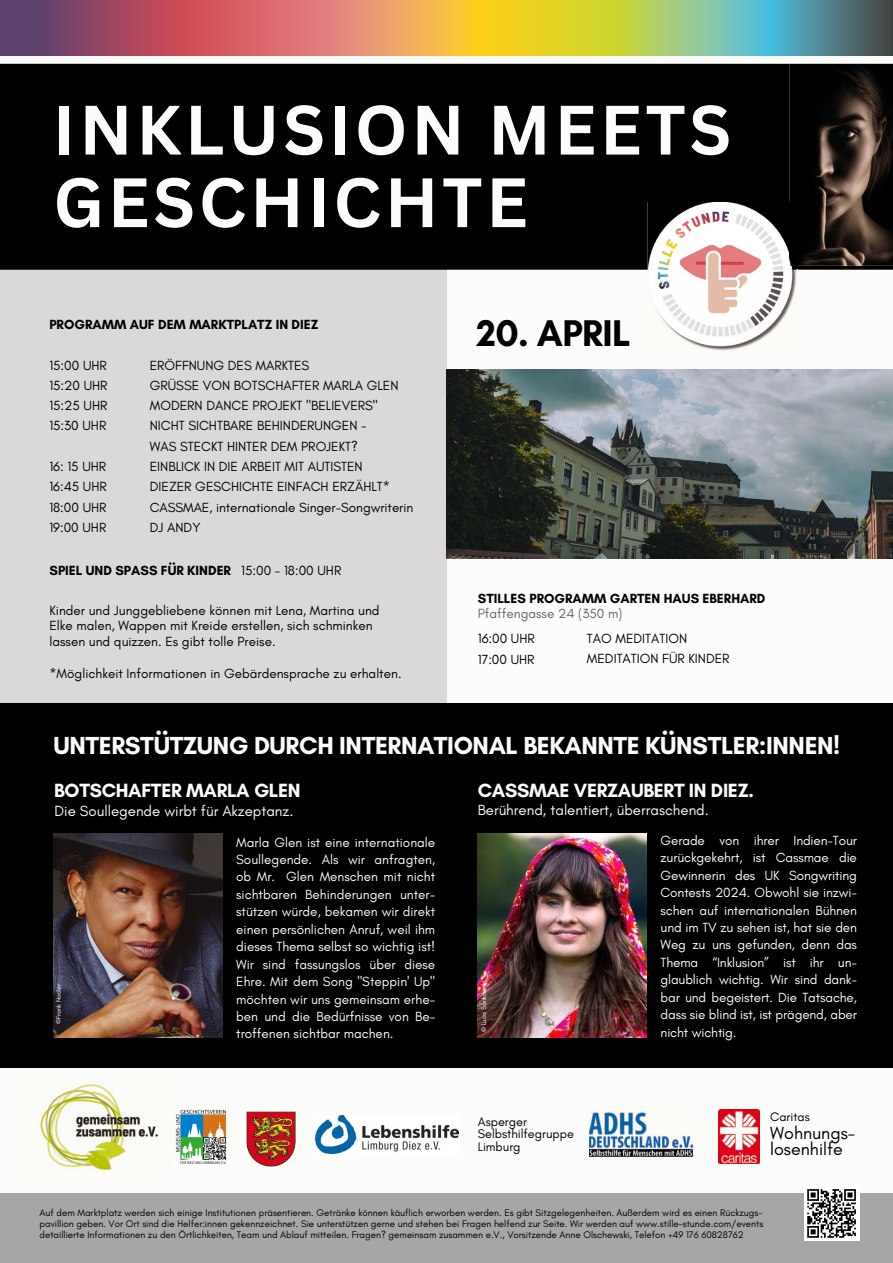
<style>
.page{position:relative;width:893px;height:1263px;background:#fcfcfa}
.page>*{position:absolute;margin:0;border:0;box-sizing:border-box;transform-origin:0 0}
.t1{font:700 68.25px/72.5px "Canva Sans";letter-spacing:.055em;color:#fcfcfa}
.t2{font:700 37.88px "Glacial Indifference";letter-spacing:-.015em;color:#000}
.t3{font:700 25.12px "Glacial Indifference";letter-spacing:-.015em;color:#fcfcfa}
.t4{font:700 19.5px "Glacial Indifference";letter-spacing:-.015em;color:#fcfcfa}
.t5{font:17.85px/15.2px "Glacial Indifference";color:#000}
.t6{font:15px "Glacial Indifference";color:#fcfcfa}
.t7{font:13.5px/17.5px "Glacial Indifference";letter-spacing:-.005em;color:#fcfcfa;text-align:justify}
.t8{font:13.5px/20.2px "Glacial Indifference";color:#000}
.t9{font:700 13.5px "Glacial Indifference";color:#000}
.t10{font:13.5px "Glacial Indifference";color:#666769}
.t11{font:12.67px/12.4px "Glacial Indifference";color:#000}
.t12{font:12.6px "Glacial Indifference";color:#000}
.t13{font:9.75px/11.2px "Glacial Indifference";color:#000;text-align:justify}
.t14{font:6.75px "Glacial Indifference";color:#fcfcfa}
.s1{font-weight:400}
</style>
<div class="page">
<img style="left:0;top:0;width:893px;height:56px">
<div style="left:0;top:270px;width:446px;height:439px;background:#dad9d8"></div>
<div style="left:0;top:703px;width:893px;height:365px;background:#000"></div>
<img style="left:478px;top:834px;width:168px;height:204px">
<div style="left:0;top:64px;width:893px;height:206px;background:#000"></div>
<img style="left:53px;top:834px;width:169px;height:204px">
<div style="left:0;top:1194px;width:893px;height:69px;background:#a6a6a6"></div>
<img style="left:316px;top:1115px;width:143px;height:38px">
<img style="left:175px;top:1110px;width:51px;height:54px">
<img style="left:247px;top:1111px;width:49px;height:55px">
<img style="left:40px;top:1084px;width:119px;height:87px">
<img style="left:718px;top:1110px;width:41px;height:53px">
<img style="left:589px;top:1112px;width:105px;height:45px">
<img style="left:789px;top:64px;width:104px;height:202px">
<img style="left:647px;top:202px;width:150px;height:149px">
<img style="left:789px;top:202px;width:8px;height:64px">
<img style="left:446px;top:370px;width:447px;height:188px">
<div style="left:804px;top:1186px;width:55px;height:55px;background:#fff"></div>
<svg style="left:807px;top:1189px;width:49px;height:49px"></svg>
<h1 class="t1" style="left:53px;top:92px;width:679px">INKLUSION MEETS<br>GESCHICHTE</h1>
<p class="t9" style="left:49px;top:316px;width:271px">PROGRAMM AUF DEM MARKTPLATZ IN DIEZ</p>
<p class="t8" style="left:49px;top:355px;width:60px;text-align:justify">15:00 UHR 15:20 UHR 15:25 UHR 15:30 UHR</p>
<p class="t8" style="left:49px;top:456px;width:59px;text-align:justify">16: 15 UHR 16:45 UHR 18:00 UHR 19:00 UHR</p>
<p class="t8" style="left:150px;top:355px;width:265px">ERÖFFNUNG DES MARKTES<br>GRÜSSE VON BOTSCHAFTER MARLA GLEN<br>MODERN DANCE PROJEKT "BELIEVERS"<br>NICHT SICHTBARE BEHINDERUNGEN -<br>WAS STECKT HINTER DEM PROJEKT?<br>EINBLICK IN DIE ARBEIT MIT AUTISTEN<br>DIEZER GESCHICHTE EINFACH ERZÄHLT*<br>CASSMAE, internationale Singer-Songwriterin<br>DJ ANDY</p>
<p class="t9" style="left:49px;top:562px;width:293px">SPIEL UND SPASS FÜR KINDER <span class="s1">15:00 - 18:00 UHR</span></p>
<p class="t8" style="left:49px;top:602px;width:332px;line-height:15.8px">Kinder und Junggebliebene können mit Lena, Martina und<br>Elke malen, Wappen mit Kreide erstellen, sich schminken lassen und quizzen. Es gibt tolle Preise.</p>
<p class="t8" style="left:49px;top:663px;width:353px">*Möglichkeit Informationen in Gebärdensprache zu erhalten.</p>
<h2 class="t2" style="left:476px;top:310px;width:156px">20. APRIL</h2>
<p class="t9" style="left:478px;top:590px;width:289px">STILLES PROGRAMM GARTEN HAUS EBERHARD</p>
<p class="t8" style="left:478px;top:628px;width:59px">16:00 UHR<br>17:00 UHR</p>
<p class="t8" style="left:587px;top:628px;width:144px">TAO MEDITATION<br>MEDITATION FÜR KINDER</p>
<p class="t10" style="left:478px;top:605px;width:146px">Pfaffengasse 24 (350 m)</p>
<h3 class="t3" style="left:54px;top:730px;width:788px">UNTERSTÜTZUNG DURCH INTERNATIONAL BEKANNTE KÜNSTLER:INNEN!</h3>
<h3 class="t4" style="left:54px;top:778px;width:248px">BOTSCHAFTER MARLA GLEN</h3>
<p class="t6" style="left:55px;top:802px;width:240px">Die Soullegende wirbt für Akzeptanz.</p>
<h3 class="t4" style="left:478px;top:778px;width:278px">CASSMAE VERZAUBERT IN DIEZ.</h3>
<p class="t6" style="left:478px;top:801px;width:233px">Berührend, talentiert, überraschend.</p>
<p class="t7" style="left:236px;top:833px;width:201px">Marla Glen ist eine internationale Soullegende. Als wir anfragten, ob Mr. Glen Menschen mit nicht sichtbaren Behinderungen unter&shy;stützen würde, bekamen wir direkt einen persönlichen Anruf, weil ihm dieses Thema selbst so wichtig ist!<br>Wir sind fassungslos über diese Ehre. Mit dem Song "Steppin' Up" möchten wir uns gemeinsam erhe&shy;ben und die Bedürfnisse von Be&shy;troffenen sichtbar machen.</p>
<p class="t14" style="left:54px;top:1024px;width:41px;rotate:-90deg">©Frank Nader</p>
<p class="t14" style="left:480px;top:1032px;width:53px;rotate:-90deg">© Luca Sankowski</p>
<p class="t7" style="left:660px;top:831px;width:198px">Gerade von ihrer Indien-Tour zurückgekehrt, ist Cassmae die Gewinnerin des UK Songwriting Contests 2024. Obwohl sie inzwi&shy;schen auf internationalen Bühnen und im TV zu sehen ist, hat sie den Weg zu uns gefunden, denn das Thema “Inklusion” ist ihr un&shy;glaublich wichtig. Wir sind dank&shy;bar und begeistert. Die Tatsache, dass sie blind ist, ist prägend, aber nicht wichtig.</p>
<p class="t11" style="left:478px;top:1115px;width:98px">Asperger<br>Selbsthilfegruppe<br>Limburg</p>
<p class="t12" style="left:770px;top:1109px;width:41px">Caritas</p>
<h3 class="t5" style="left:770px;top:1125px;width:86px">Wohnungs&shy;losenhilfe</h3>
<p class="t13" style="left:40px;top:1207px;width:725px">Auf dem Marktplatz werden sich einige Institutionen präsentieren. Getränke können käuflich erworben werden. Es gibt Sitzgelegenheiten. Außerdem wird es einen Rückzugs&shy;pavillion geben. Vor Ort sind die Helfer:innen gekennzeichnet. Sie unterstützen gerne und stehen bei Fragen helfend zur Seite. Wir werden auf www.stille-stunde.com/events detaillierte Informationen zu den Örtlichkeiten, Team und Ablauf mitteilen. Fragen? gemeinsam zusammen e.V., Vorsitzende Anne Olschewski, Telefon +49 176 60828762</p>
</div>
